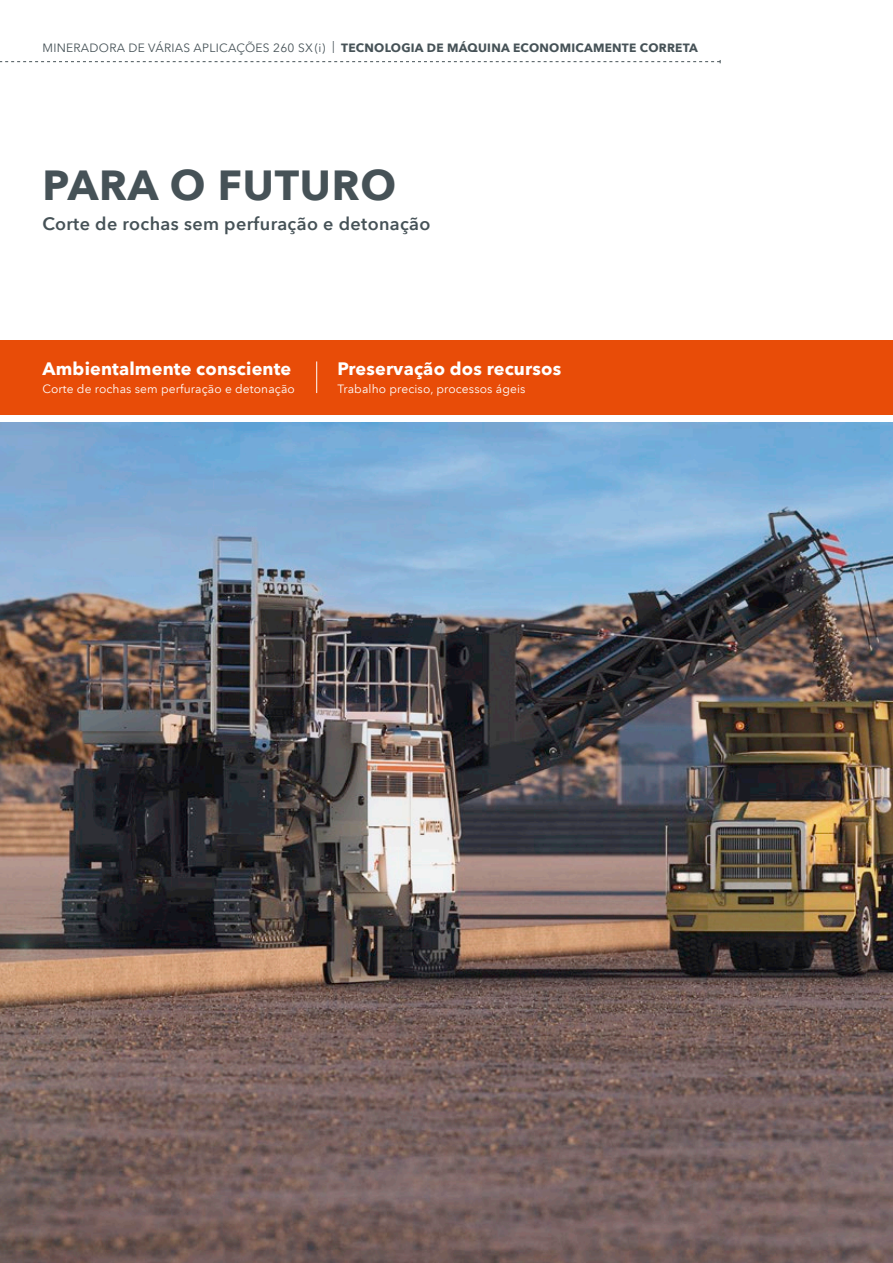
<style>
.page{position:relative;width:893px;height:1263px;background:#fff}
.page>*{position:absolute;margin:0;border:0;box-sizing:border-box;transform-origin:0 0}
.t1{font:700 42px "Avenir Next LT Pro";letter-spacing:.02em;color:#465257}
.t2{font:700 18px "Avenir Next LT Pro";letter-spacing:.01em;color:#fff}
.t3{font:600 18px "Avenir Next LT Pro";letter-spacing:.02em;color:#465257}
.t4{font:700 12px "Avenir Next LT Pro";letter-spacing:.02em;color:#465257}
.t5{font:12px "Avenir Next LT Pro";letter-spacing:.01em;color:#fff}
.s1{font-weight:400}
</style>
<div class="page">
<img style="left:0;top:423px;width:893px;height:840px">
<svg style="left:0;top:60px;width:721px;height:3px"></svg>
<div style="left:0;top:340px;width:893px;height:74px;background:#e84c08"></div>
<hr style="left:316px;top:361px;width:1px;height:32px;background:#fff">
<p class="t4" style="left:43px;top:40px;width:657px"><span class="s1">MINERADORA DE VÁRIAS APLICAÇÕES 260 SX(i) |</span> TECNOLOGIA DE MÁQUINA ECONOMICAMENTE CORRETA</p>
<h1 class="t1" style="left:43px;top:160px;width:355px">PARA O FUTURO</h1>
<h2 class="t3" style="left:43px;top:213px;width:390px">Corte de rochas sem perfuração e detonação</h2>
<h2 class="t2" style="left:43px;top:358px;width:250px">Ambientalmente consciente</h2>
<p class="t5" style="left:43px;top:382px;width:254px">Corte de rochas sem perfuração e detonação</p>
<h2 class="t2" style="left:338px;top:358px;width:225px">Preservação dos recursos</h2>
<p class="t5" style="left:338px;top:382px;width:189px">Trabalho preciso, processos ágeis</p>
</div>
